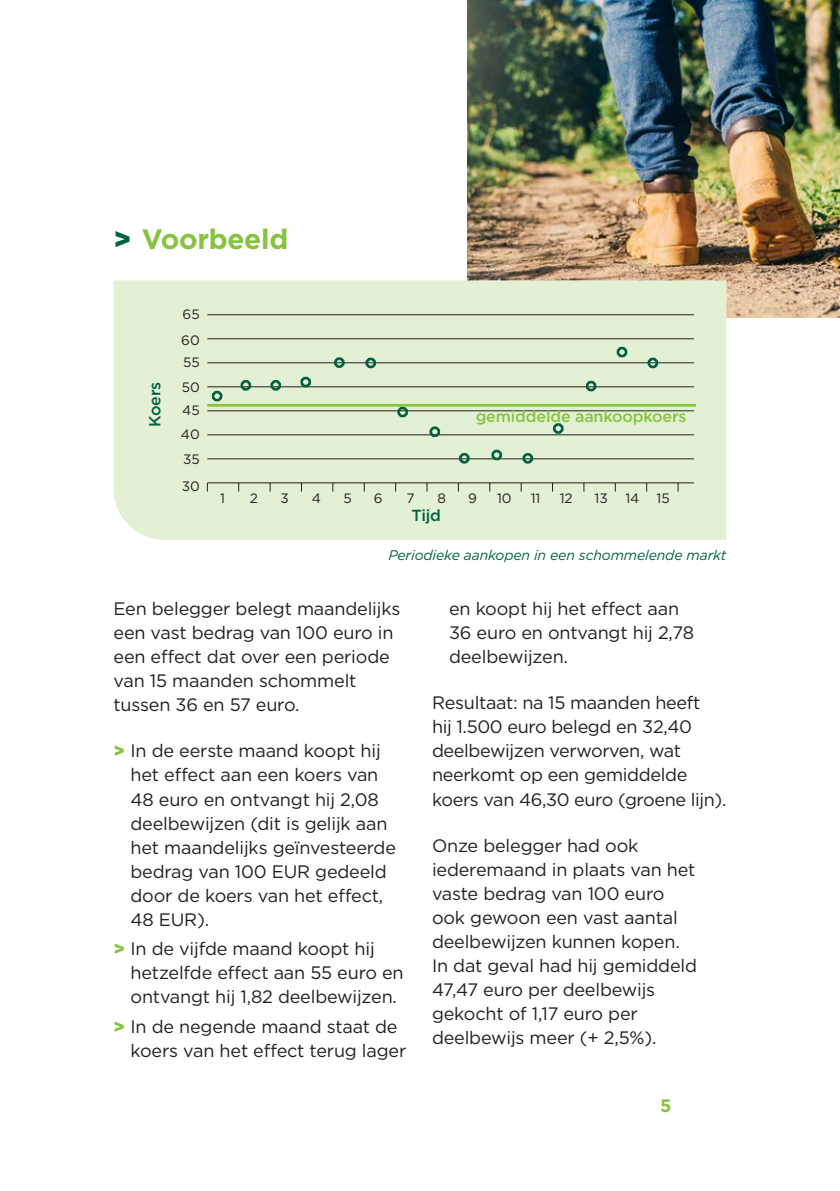
<style>
.page{position:relative;width:840px;height:1191px;background:#fff}
.page>*{position:absolute;margin:0;border:0;box-sizing:border-box;transform-origin:0 0}
.t1{font:700 28px "Gotham";letter-spacing:-.01em;color:#86c43f}
.Body{font:18px/24px "Gotham";letter-spacing:-.01em;color:#231f20}
.Subtitel{font:700 18px "Gotham";color:#86c43f}
.Body-2{font:500 16px "Gotham";letter-spacing:-.01em;color:#86c43f}
.Body-3{font:500 16px "Gotham";letter-spacing:-.01em;color:#00613f}
.Body-4{font:italic 14px "Gotham";letter-spacing:-.01em;color:#00613f}
.t2{font:13.6px "Gotham";color:#231f20}
.s1{font-weight:900;color:#00613f}
.s2{font-weight:900;color:#86c43f}
</style>
<div class="page">
<img style="left:467px;top:0;width:372px;height:317px">
<div style="left:113px;top:280px;width:613px;height:260px;background:#e3f0d4"></div>
<hr style="left:207px;top:482px;width:486px;height:1px;background:#231f20">
<hr style="left:207px;top:458px;width:486px;height:1px;background:#231f20">
<hr style="left:207px;top:434px;width:486px;height:1px;background:#231f20">
<hr style="left:207px;top:410px;width:486px;height:1px;background:#231f20">
<hr style="left:207px;top:386px;width:486px;height:1px;background:#231f20">
<hr style="left:207px;top:362px;width:486px;height:1px;background:#231f20">
<hr style="left:207px;top:338px;width:486px;height:1px;background:#231f20">
<hr style="left:207px;top:314px;width:486px;height:1px;background:#231f20">
<div style="left:212px;top:391px;width:10px;height:10px;border:8px solid #00613f;border-radius:50%"></div>
<div style="left:240px;top:380px;width:11px;height:11px;border:8px solid #00613f;border-radius:50%"></div>
<div style="left:270px;top:380px;width:11px;height:11px;border:8px solid #00613f;border-radius:50%"></div>
<div style="left:300px;top:377px;width:11px;height:10px;border:8px solid #00613f;border-radius:50%"></div>
<div style="left:334px;top:357px;width:10px;height:11px;border:8px solid #00613f;border-radius:50%"></div>
<div style="left:365px;top:358px;width:11px;height:10px;border:8px solid #00613f;border-radius:50%"></div>
<div style="left:397px;top:407px;width:11px;height:10px;border:8px solid #00613f;border-radius:50%"></div>
<div style="left:429px;top:426px;width:11px;height:11px;border:8px solid #00613f;border-radius:50%"></div>
<div style="left:459px;top:453px;width:10px;height:10px;border:8px solid #00613f;border-radius:50%"></div>
<div style="left:491px;top:450px;width:11px;height:10px;border:8px solid #00613f;border-radius:50%"></div>
<div style="left:522px;top:453px;width:11px;height:10px;border:8px solid #00613f;border-radius:50%"></div>
<div style="left:552px;top:423px;width:11px;height:11px;border:8px solid #00613f;border-radius:50%"></div>
<div style="left:585px;top:381px;width:11px;height:10px;border:8px solid #00613f;border-radius:50%"></div>
<div style="left:616px;top:347px;width:11px;height:10px;border:8px solid #00613f;border-radius:50%"></div>
<div style="left:647px;top:358px;width:10px;height:10px;border:8px solid #00613f;border-radius:50%"></div>
<hr style="left:207px;top:404px;width:488px;height:3px;background:#86c43f">
<p class="t1" style="left:113px;top:221px;width:176px"><span class="s1">&gt;</span> Voorbeeld</p>
<p class="t2" style="left:182px;top:305px;width:19px">65</p>
<p class="t2" style="left:181px;top:331px;width:20px">60</p>
<p class="Body-3" style="left:144px;top:427px;width:47px;rotate:-90deg">Koers</p>
<p class="t2" style="left:183px;top:353px;width:18px">55</p>
<p class="t2" style="left:181px;top:379px;width:20px">50</p>
<p class="t2" style="left:182px;top:401px;width:19px">45</p>
<p class="t2" style="left:181px;top:426px;width:20px">40</p>
<p class="t2" style="left:183px;top:450px;width:18px">35</p>
<p class="t2" style="left:181px;top:477px;width:20px">30</p>
<p class="Body-2" style="left:475px;top:406px;width:212px">gemiddelde aankoopkoers</p>
<p class="t2" style="left:220px;top:489px;width:6px">1</p>
<p class="t2" style="left:250px;top:489px;width:10px">2</p>
<p class="t2" style="left:280px;top:489px;width:10px">3</p>
<p class="t2" style="left:311px;top:489px;width:11px">4</p>
<p class="t2" style="left:343px;top:489px;width:10px">5</p>
<p class="t2" style="left:374px;top:489px;width:10px">6</p>
<p class="t2" style="left:406px;top:489px;width:10px">7</p>
<p class="t2" style="left:437px;top:489px;width:10px">8</p>
<p class="t2" style="left:468px;top:489px;width:10px">9</p>
<p class="t2" style="left:496px;top:489px;width:16px">10</p>
<p class="t2" style="left:530px;top:489px;width:11px">11</p>
<p class="t2" style="left:559px;top:489px;width:15px">12</p>
<p class="t2" style="left:594px;top:489px;width:15px">13</p>
<p class="t2" style="left:625px;top:489px;width:15px">14</p>
<p class="t2" style="left:656px;top:489px;width:15px">15</p>
<p class="Body-3" style="left:411px;top:505px;width:31px">Tijd</p>
<p class="Body-4" style="left:388px;top:546px;width:339px">Periodieke aankopen in een schommelende markt</p>
<p class="Body" style="left:113px;top:596px;width:288px">Een belegger belegt maandelijks een vast bedrag van 100 euro in een effect dat over een periode van 15 maanden schommelt tussen 36 en 57 euro.</p>
<p class="Body" style="left:130px;top:738px;width:267px;text-indent:-17px"><span class="s2">&gt;</span> In de eerste maand koopt hij het effect aan een koers van<br>48 euro en ontvangt hij 2,08 deelbewijzen (dit is gelijk aan het maandelijks geïnvesteerde bedrag van 100 EUR gedeeld door de koers van het effect,<br>48 EUR).</p>
<p class="Body" style="left:130px;top:936px;width:274px;text-indent:-17px"><span class="s2">&gt;</span> In de vijfde maand koopt hij hetzelfde effect aan 55 euro en ontvangt hij 1,82 deelbewijzen.</p>
<p class="Body" style="left:130px;top:1014px;width:277px;text-indent:-17px"><span class="s2">&gt;</span> In de negende maand staat de koers van het effect terug lager</p>
<p class="Body" style="left:449px;top:596px;width:246px">en koopt hij het effect aan<br>36 euro en ontvangt hij 2,78 deelbewijzen.</p>
<p class="Body" style="left:432px;top:690px;width:296px">Resultaat: na 15 maanden heeft<br>hij 1.500 euro belegd en 32,40 deelbewijzen verworven, wat neerkomt op een gemiddelde koers van 46,30 euro (groene lijn).</p>
<p class="Body" style="left:432px;top:833px;width:266px">Onze belegger had ook iederemaand in plaats van het vaste bedrag van 100 euro ook gewoon een vast aantal deelbewijzen kunnen kopen.<br>In dat geval had hij gemiddeld<br>47,47 euro per deelbewijs gekocht of 1,17 euro per deelbewijs meer (+ 2,5%).</p>
<p class="Subtitel" style="left:659px;top:1093px;width:13px">5</p>
</div>
